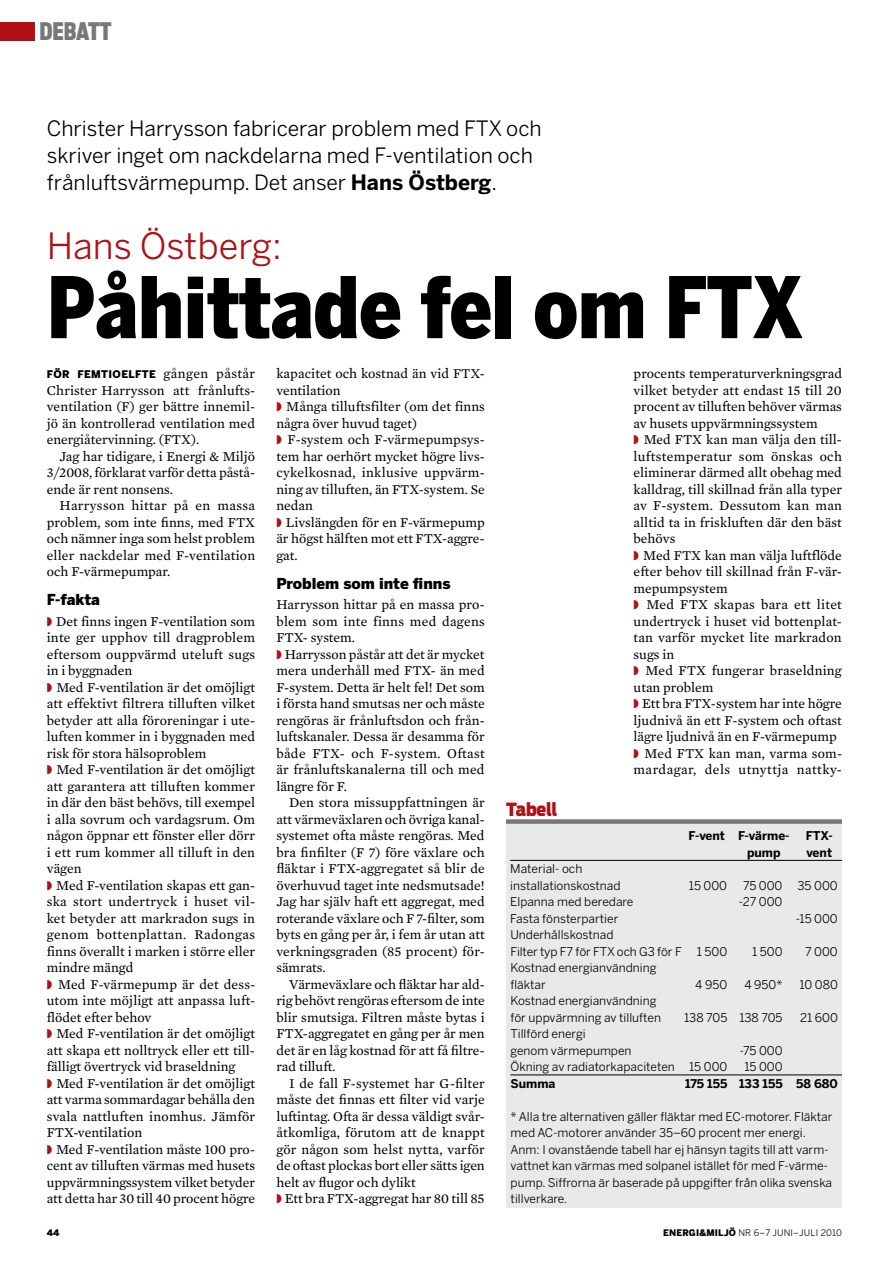
<style>
.page{position:relative;width:893px;height:1263px;background:#fff}
.page>*{position:absolute;margin:0;border:0;box-sizing:border-box;transform-origin:0 0}
.t1{font:900 84px "Benton Sans Cond";letter-spacing:-.005em;color:#000}
.t2{font:36px "Benton Sans";color:#b01116}
.t3{font:900 24px "Antenna Extra Cond";color:#77787b}
.t4{font:21px/27px "Benton Sans";color:#000}
.t5{font:900 18px "Antenna Cond";letter-spacing:-.01em;color:#b01116}
.t6{font:900 15px "Benton Sans";letter-spacing:-.01em;color:#000}
.t7{font:13.8px/16.5px "Mercury Text G2";color:#000;text-align:justify}
.t8{font:13.8px "Mercury Text G2";letter-spacing:.035em;color:#000}
.t9{font:12px/16.5px "Benton Sans";color:#000}
.t10{font:700 12px "Benton Sans";color:#000}
.t11{font:900 10.5px "Benton Sans";color:#000}
.t12{font:9px "Benton Sans";letter-spacing:.02em;color:#000}
.t13{font:900 9px "Benton Sans";color:#000}
.s1{font-weight:700}
.s2{font-family:"Benton Sans";font-weight:900;font-size:10.5px}
.s3{font-weight:900}
</style>
<div class="page">
<div style="left:506px;top:822px;width:336px;height:385px;background:#e8e9ea"></div>
<div style="left:506px;top:819px;width:336px;height:5px;background:#77787b"></div>
<hr style="left:510px;top:860px;width:332px;height:1px;background:#000">
<hr style="left:510px;top:1075px;width:332px;height:1px;background:#000">
<div style="left:0;top:22px;width:34px;height:18px;background:#b01116"></div>
<h3 class="t3" style="left:39px;top:17px;width:74px">debatt</h3>
<h3 class="t4" style="left:47px;top:114px;width:496px">Christer Harrysson fabricerar problem med FTX och skriver inget om nackdelarna med F-ventilation och frånluftsvärmepump. Det anser <span class="s1">Hans Östberg</span>.</h3>
<h2 class="t2" style="left:47px;top:225px;width:237px">Hans Östberg:</h2>
<h1 class="t1" style="left:47px;top:258px;width:759px">Påhittade fel om FTX</h1>
<p class="t7" style="left:47px;top:365px;width:210px;text-indent:54px"><span class="s2">tioelfte</span> gången påstår Christer Harrysson att frånlufts&shy;ventilation (F) ger bättre innemil&shy;jö än kontrollerad ventilation med energiåtervinning. (FTX).</p>
<p class="t7" style="left:47px;top:448px;width:210px;text-indent:13px">Jag har tidigare, i Energi &amp; Miljö 3/2008, förklarat varför detta påstå&shy;ende är rent nonsens.</p>
<p class="t7" style="left:47px;top:497px;width:210px;text-indent:13px">Harrysson hittar på en massa problem, som inte finns, med FTX och nämner inga som helst problem eller nackdelar med F-ventilation och F-värmepumpar.</p>
<p class="t6" style="left:47px;top:591px;width:55px">F-fakta</p>
<p class="t7" style="left:47px;top:613px;width:210px;text-indent:9px">Det finns ingen F-ventilation som inte ger upphov till dragproblem eftersom ouppvärmd uteluft sugs in i byggnaden</p>
<p class="t7" style="left:47px;top:679px;width:210px;text-indent:10px">Med F-ventilation är det omöjligt att effektivt filtrera tilluften vilket betyder att alla föroreningar i ute&shy;luften kommer in i byggnaden med risk för stora hälsoproblem</p>
<p class="t7" style="left:47px;top:761px;width:210px;text-indent:10px">Med F-ventilation är det omöjligt att garantera att tilluften kommer in där den bäst behövs, till exempel i alla sovrum och vardagsrum. Om någon öppnar ett fönster eller dörr i ett rum kommer all tilluft in den vägen</p>
<p class="t7" style="left:47px;top:877px;width:210px;text-indent:9px">Med F-ventilation skapas ett gan&shy;ska stort undertryck i huset vil&shy;ket betyder att markradon sugs in genom bottenplattan. Radongas finns överallt i marken i större eller mindre mängd</p>
<p class="t7" style="left:47px;top:976px;width:210px;text-indent:11px">Med F-värmepump är det dess&shy;utom inte möjligt att anpassa luft&shy;flödet efter behov</p>
<p class="t7" style="left:47px;top:1025px;width:210px;text-indent:10px">Med F-ventilation är det omöjligt att skapa ett nolltryck eller ett till&shy;fälligt övertryck vid braseldning</p>
<p class="t7" style="left:47px;top:1075px;width:210px;text-indent:10px">Med F-ventilation är det omöjligt att varma sommardagar behålla den svala nattluften inomhus. Jämför FTX-ventilation</p>
<p class="t7" style="left:47px;top:1141px;width:210px;text-indent:9px">Med F-ventilation måste 100 pro&shy;cent av tilluften värmas med husets uppvärmningssystem vilket betyder att detta har 30 till 40 procent högre</p>
<p class="t11" style="left:47px;top:368px;width:40px">För fem</p>
<p class="t7" style="left:276px;top:365px;width:210px">kapacitet och kostnad än vid FTX&shy;ventilation</p>
<p class="t7" style="left:276px;top:398px;width:210px;text-indent:10px">Många tilluftsfilter (om det finns några över huvud taget)</p>
<p class="t7" style="left:276px;top:431px;width:210px;text-indent:11px">F-system och F-värmepumpsys&shy;tem har oerhört mycket högre livs&shy;cykelkosnad, inklusive uppvärm&shy;ning av tilluften, än FTX-system. Se nedan</p>
<p class="t7" style="left:276px;top:514px;width:210px;text-indent:9px">Livslängden för en F-värmepump är högst hälften mot ett FTX-aggre&shy;gat.</p>
<p class="t6" style="left:276px;top:574px;width:176px">Problem som inte finns</p>
<p class="t7" style="left:276px;top:596px;width:210px">Harrysson hittar på en massa pro&shy;blem som inte finns med dagens FTX- system.</p>
<p class="t7" style="left:276px;top:646px;width:210px;text-indent:8px">Harrysson påstår att det är mycket mera underhåll med FTX- än med F-system. Detta är helt fel! Det som i första hand smutsas ner och måste rengöras är frånluftsdon och från&shy;luftskanaler. Dessa är desamma för både FTX- och F-system. Oftast är frånluftskanalerna till och med längre för F.</p>
<p class="t7" style="left:276px;top:794px;width:210px;text-indent:13px">Den stora missuppfattningen är att värmeväxlaren och övriga kanal&shy;systemet ofta måste rengöras. Med bra finfilter (F 7) före växlare och fläktar i FTX-aggregatet så blir de överhuvud taget inte nedsmutsade!<br>Jag har själv haft ett aggregat, med roterande växlare och F 7-filter, som byts en gång per år, i fem år utan att verkningsgraden (85 procent) för&shy;sämrats.</p>
<p class="t7" style="left:276px;top:976px;width:210px;text-indent:13px">Värmeväxlare och fläktar har ald&shy;rig behövt rengöras eftersom de inte blir smutsiga. Filtren måste bytas i FTX-aggregatet en gång per år men det är en låg kostnad för att få filtre&shy;rad tilluft.</p>
<p class="t7" style="left:276px;top:1075px;width:210px;text-indent:13px">I de fall F-systemet har G-filter måste det finnas ett filter vid varje luftintag. Ofta är dessa väldigt svår&shy;åtkomliga, förutom att de knappt gör någon som helst nytta, varför de oftast plockas bort eller sätts igen helt av flugor och dylikt</p>
<p class="t7" style="left:285px;top:1190px;width:201px">Ett bra FTX-aggregat har 80 till 85</p>
<h3 class="t5" style="left:506px;top:799px;width:53px">Tabell</h3>
<p class="t9" style="left:510px;top:860px;width:112px">Material- och installationskostnad</p>
<p class="t7" style="left:634px;top:365px;width:210px">procents temperaturverkningsgrad vilket betyder att endast 15 till 20 procent av tilluften behöver värmas av husets uppvärmningssystem</p>
<p class="t7" style="left:634px;top:431px;width:210px;text-indent:10px">Med FTX kan man välja den till&shy;luftstemperatur som önskas och eliminerar därmed allt obehag med kalldrag, till skillnad från alla typer av F-system. Dessutom kan man alltid ta in friskluften där den bäst behövs</p>
<p class="t7" style="left:634px;top:547px;width:210px;text-indent:10px">Med FTX kan man välja luftflöde efter behov till skillnad från F-vär&shy;mepumpsystem</p>
<p class="t7" style="left:634px;top:596px;width:210px;text-indent:13px">Med FTX skapas bara ett litet undertryck i huset vid bottenplat&shy;tan varför mycket lite markradon sugs in</p>
<p class="t7" style="left:634px;top:662px;width:210px;text-indent:12px">Med FTX fungerar braseldning utan problem</p>
<p class="t7" style="left:642px;top:695px;width:201px">Ett bra FTX-system har inte högre</p>
<p class="t7" style="left:634px;top:712px;width:210px">ljudnivå än ett F-system och oftast</p>
<p class="t7" style="left:634px;top:728px;width:205px">lägre ljudnivå än en F-värmepump</p>
<p class="t7" style="left:645px;top:745px;width:199px">Med FTX kan man, varma som-</p>
<p class="t8" style="left:634px;top:761px;width:210px">mardagar, dels utnyttja nattky-</p>
<p class="t10" style="left:689px;top:829px;width:102px">F-vent F-värme-</p>
<p class="t10" style="left:806px;top:829px;width:29px">FTX-</p>
<p class="t10" style="left:747px;top:845px;width:35px">pump</p>
<p class="t10" style="left:806px;top:845px;width:27px">vent</p>
<p class="t9" style="left:689px;top:877px;width:40px">15 000</p>
<p class="t9" style="left:743px;top:877px;width:41px">75 000</p>
<p class="t9" style="left:797px;top:877px;width:42px">35 000</p>
<p class="t9" style="left:510px;top:893px;width:125px">Elpanna med beredare</p>
<p class="t9" style="left:739px;top:893px;width:45px">-27 000</p>
<p class="t9" style="left:510px;top:910px;width:110px">Fasta fönsterpartier</p>
<p class="t9" style="left:796px;top:910px;width:43px">-15 000</p>
<p class="t9" style="left:510px;top:926px;width:173px">U nderhållskostnad<br>Filter typ F7 för FTX och G3 för F</p>
<p class="t9" style="left:697px;top:943px;width:32px">1 500</p>
<p class="t9" style="left:752px;top:943px;width:32px">1 500</p>
<p class="t9" style="left:805px;top:943px;width:34px">7 000</p>
<p class="t9" style="left:510px;top:959px;width:148px">Kostnad energianvändning fläktar</p>
<p class="t9" style="left:510px;top:992px;width:152px">Kostnad energianvändning för uppvärmning av tilluften</p>
<p class="t9" style="left:510px;top:1025px;width:123px">Tillförd energi<br>genom värmepumpen</p>
<p class="t9" style="left:695px;top:976px;width:34px">4 950</p>
<p class="t9" style="left:744px;top:976px;width:40px">4 950*</p>
<p class="t9" style="left:799px;top:976px;width:40px">10 080</p>
<p class="t9" style="left:684px;top:1009px;width:100px">138 705 138 705</p>
<p class="t9" style="left:800px;top:1009px;width:39px">21 600</p>
<p class="t9" style="left:740px;top:1042px;width:44px">-75 000</p>
<p class="t9" style="left:510px;top:1058px;width:218px">Ökning av radiatorkapaciteten 15 000</p>
<p class="t9" style="left:744px;top:1058px;width:40px">15 000</p>
<p class="t10" style="left:510px;top:1076px;width:47px">Summa</p>
<p class="t10" style="left:685px;top:1076px;width:154px">175 155 133 155 58 680</p>
<p class="t9" style="left:510px;top:1108px;width:323px">* Alla tre alternativen gäller fläktar med EC-motorer. Fläktar med AC-motorer använder 35–60 procent mer energi.<br>Anm: I ovanstående tabell har ej hänsyn tagits till att varm&shy;vattnet kan värmas med solpanel istället för med F-värme&shy;pump. Siffrorna är baserade på uppgifter från olika svenska tillverkare.</p>
<p class="t13" style="left:47px;top:1227px;width:14px">44</p>
<p class="t12" style="left:663px;top:1227px;width:180px"><span class="s3">Energi&amp;Miljö</span> nr 6–7 juni–juli 2010</p>
</div>
